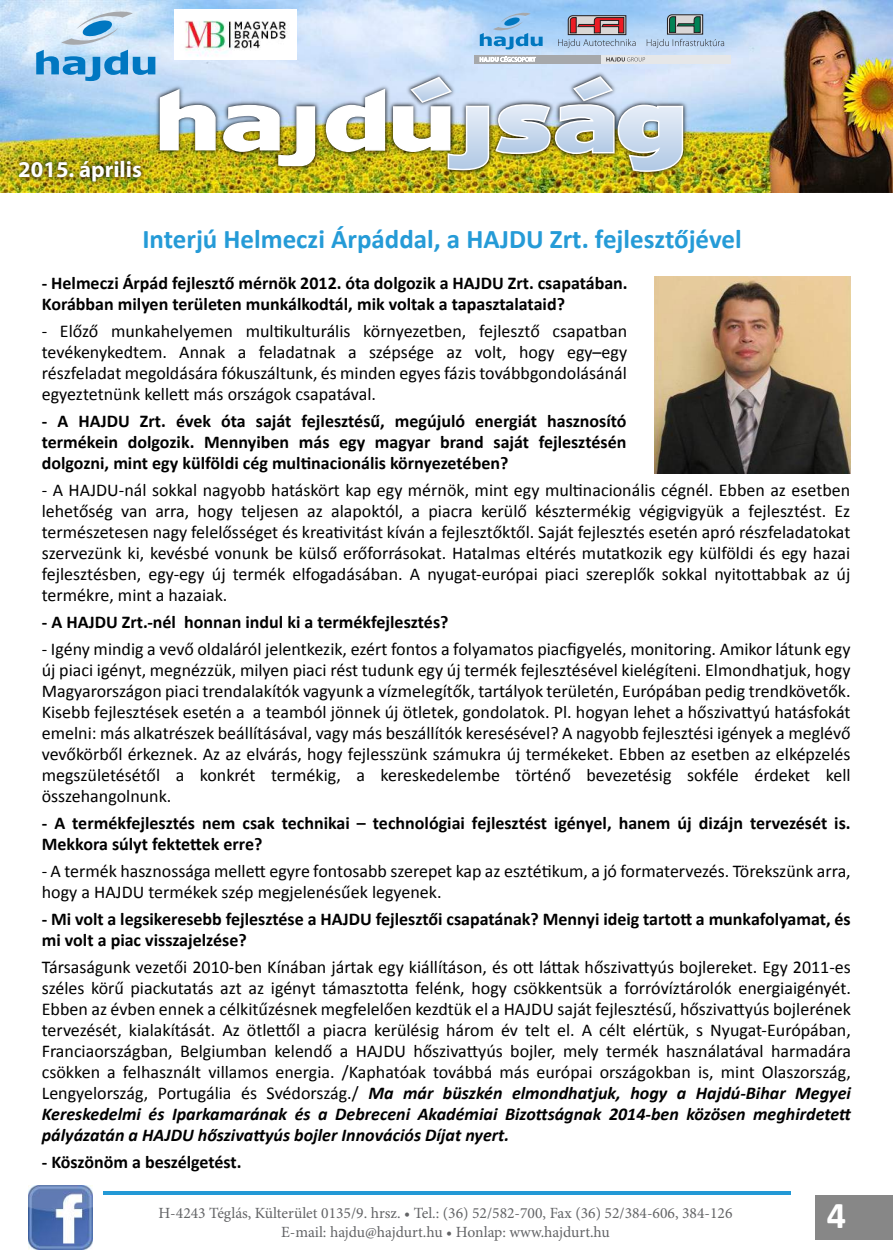
<style>
.page{position:relative;width:893px;height:1255px;background:#fff}
.page>*{position:absolute;margin:0;border:0;box-sizing:border-box;transform-origin:0 0}
.t1{font:700 38.1px "Calibri";color:#fff}
.t2{font:700 27px "Calibri";color:#259bd7}
.t3{font:700 22.8px "Myriad Pro";color:#fefefe}
.t4{font:18px/21px "Calibri";color:#000;text-align:justify}
.t5{font:700 18px/21px "Calibri";color:#000}
.t6{font:15.6px/18.8px "Minion Pro";color:#636466;text-align:center}
.s1{font-weight:700;font-style:italic}
</style>
<div class="page">
<img style="left:0;top:0;width:892px;height:192px">
<img style="left:153px;top:83px;width:69px;height:74px">
<svg style="left:159px;top:88px;width:57px;height:63px"></svg>
<img style="left:217px;top:98px;width:70px;height:60px">
<img style="left:272px;top:100px;width:50px;height:73px">
<img style="left:222px;top:104px;width:94px;height:63px">
<img style="left:319px;top:82px;width:73px;height:77px">
<svg style="left:325px;top:88px;width:61px;height:65px"></svg>
<img style="left:387px;top:100px;width:5px;height:59px">
<img style="left:404px;top:70px;width:55px;height:5px">
<img style="left:685px;top:98px;width:5px;height:81px">
<img style="left:567px;top:70px;width:53px;height:5px">
<img style="left:392px;top:75px;width:293px;height:106px">
<img style="left:12px;top:152px;width:137px;height:38px">
<hr style="left:103px;top:1191px;width:687px;height:3px;background:#2399d6">
<div style="left:815px;top:1195px;width:78px;height:44px;background:#878787"></div>
<img style="left:29px;top:1185px;width:64px;height:64px">
<svg style="left:36px;top:11px;width:119px;height:70px;background:#a1cbea"></svg>
<div style="left:474px;top:55px;width:256px;height:9px;background:#e6e7e8"></div>
<div style="left:474px;top:55px;width:127px;height:9px;background:#a6a8ab"></div>
<svg style="left:480px;top:12px;width:63px;height:37px;background:#84bbe8"></svg>
<svg style="left:647px;top:14px;width:77px;height:34px;background:#9bb8cd"></svg>
<svg style="left:480px;top:56px;width:56px;height:6px"></svg>
<svg style="left:606px;top:57px;width:39px;height:5px"></svg>
<svg style="left:558px;top:15px;width:78px;height:33px;background:#a6a0b2"></svg>
<img style="left:174px;top:10px;width:123px;height:49px">
<img style="left:654px;top:276px;width:196px;height:197px">
<p class="t3" style="left:18px;top:155px;width:125px">2015. április</p>
<h2 class="t2" style="left:142px;top:221px;width:601px">Interjú Helmeczi Árpáddal, a HAJDU Zrt. fejlesztőjével</h2>
<p class="t5" style="left:42px;top:272px;width:587px">- Helmeczi Árpád fejlesztő mérnök 2012. óta dolgozik a HAJDU Zrt. csapatában.<br>Korábban milyen területen munkálkodtál, mik voltak a tapasztalataid?</p>
<p class="t4" style="left:42px;top:320px;width:587px">- Előző munkahelyemen multikulturális környezetben, fejlesztő csapatban tevékenykedtem. Annak a feladatnak a szépsége az volt, hogy egy–egy részfeladat megoldására fókuszáltunk, és minden egyes fázis továbbgondolásánál egyeztetnünk kellett más országok csapatával.</p>
<p class="t5" style="left:42px;top:410px;width:586px;text-align:justify">- A HAJDU Zrt. évek óta saját fejlesztésű, megújuló energiát hasznosító termékein dolgozik. Mennyiben más egy magyar brand saját fejlesztésén dolgozni, mint egy külföldi cég multinacionális környezetében?</p>
<p class="t4" style="left:42px;top:479px;width:810px">- A HAJDU-nál sokkal nagyobb hatáskört kap egy mérnök, mint egy multinacionális cégnél. Ebben az esetben lehetőség van arra, hogy teljesen az alapoktól, a piacra kerülő késztermékig végigvigyük a fejlesztést. Ez természetesen nagy felelősséget és kreativitást kíván a fejlesztőktől. Saját fejlesztés esetén apró részfeladatokat szervezünk ki, kevésbé vonunk be külső erőforrásokat. Hatalmas eltérés mutatkozik egy külföldi és egy hazai fejlesztésben, egy-egy új termék elfogadásában. A nyugat-európai piaci szereplők sokkal nyitottabbak az új termékre, mint a hazaiak.</p>
<p class="t5" style="left:42px;top:611px;width:408px">- A HAJDU Zrt.-nél honnan indul ki a termékfejlesztés?</p>
<p class="t4" style="left:42px;top:638px;width:810px">- Igény mindig a vevő oldaláról jelentkezik, ezért fontos a folyamatos piacfigyelés, monitoring. Amikor látunk egy új piaci igényt, megnézzük, milyen piaci rést tudunk egy új termék fejlesztésével kielégíteni. Elmondhatjuk, hogy Magyarországon piaci trendalakítók vagyunk a vízmelegítők, tartályok területén, Európában pedig trendkövetők.<br>Kisebb fejlesztések esetén a a teamból jönnek új ötletek, gondolatok. Pl. hogyan lehet a hőszivattyú hatásfokát emelni: más alkatrészek beállításával, vagy más beszállítók keresésével? A nagyobb fejlesztési igények a meglévő vevőkörből érkeznek. Az az elvárás, hogy fejlesszünk számukra új termékeket. Ebben az esetben az elképzelés megszületésétől a konkrét termékig, a kereskedelembe történő bevezetésig sokféle érdeket kell összehangolnunk.</p>
<p class="t5" style="left:42px;top:812px;width:810px">- A termékfejlesztés nem csak technikai – technológiai fejlesztést igényel, hanem új dizájn tervezését is.<br>Mekkora súlyt fektettek erre?</p>
<p class="t4" style="left:42px;top:860px;width:810px">- A termék hasznossága mellett egyre fontosabb szerepet kap az esztétikum, a jó formatervezés. Törekszünk arra, hogy a HAJDU termékek szép megjelenésűek legyenek.</p>
<p class="t5" style="left:42px;top:908px;width:810px">- Mi volt a legsikeresebb fejlesztése a HAJDU fejlesztői csapatának? Mennyi ideig tartott a munkafolyamat, és mi volt a piac visszajelzése?</p>
<p class="t4" style="left:42px;top:956px;width:811px">Társaságunk vezetői 2010-ben Kínában jártak egy kiállításon, és ott láttak hőszivattyús bojlereket. Egy 2011-es széles körű piackutatás azt az igényt támasztotta felénk, hogy csökkentsük a forróvíztárolók energiaigényét.<br>Ebben az évben ennek a célkitűzésnek megfelelően kezdtük el a HAJDU saját fejlesztésű, hőszivattyús bojlerének tervezését, kialakítását. Az ötlettől a piacra kerülésig három év telt el. A célt elértük, s Nyugat-Európában, Franciaországban, Belgiumban kelendő a HAJDU hőszivattyús bojler, mely termék használatával harmadára csökken a felhasznált villamos energia. /Kaphatóak továbbá más európai országokban is, mint Olaszország, Lengyelország, Portugália és Svédország./ <span class="s1">Ma már büszkén elmondhatjuk, hogy a Hajdú-Bihar Megyei Kereskedelmi és Iparkamarának és a Debreceni Akadémiai Bizottságnak 2014-ben közösen meghirdetett pályázatán a HAJDU hőszivattyús bojler Innovációs Díjat nyert.</span></p>
<p class="t5" style="left:42px;top:1151px;width:201px">- Köszönöm a beszélgetést.</p>
<p class="t6" style="left:158px;top:1204px;width:576px">H-4243 Téglás, Külterület 0135/9. hrsz. • Tel.: (36) 52/582-700, Fax (36) 52/384-606, 384-126<br>E-mail: hajdu@hajdurt.hu • Honlap: www.hajdurt.hu</p>
<h1 class="t1" style="left:827px;top:1191px;width:21px">4</h1>
</div>
